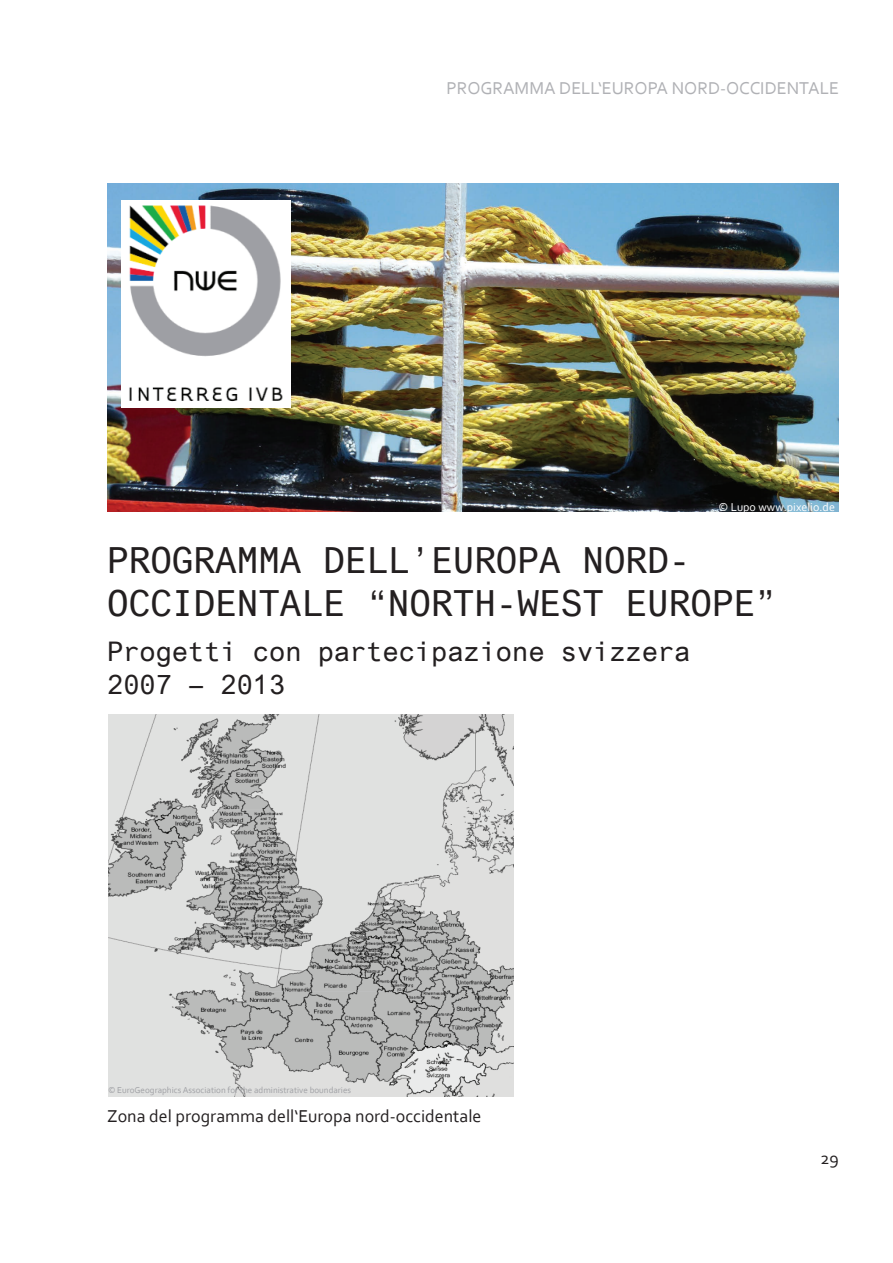
<style>
.page{position:relative;width:893px;height:1263px;background:#fff}
.page>*{position:absolute;margin:0;border:0;box-sizing:border-box;transform-origin:0 0}
.t1{font:36px/43.2px "Arialmonospacedfor SAP";color:#231f20}
.t2{font:27px/32.4px "Arialmonospacedfor SAP";color:#231f20}
.t3{font:18px "Corbel";color:#231f20}
.t4{font:18px "Corbel";color:#b0b1b5}
.t5{font:12px "Corbel";color:#fff}
.t6{font:9px "Corbel";color:#a0a1a5}
</style>
<div class="page">
<img style="left:107px;top:184px;width:732px;height:328px">
<img style="left:122px;top:200px;width:169px;height:208px">
<img style="left:108px;top:714px;width:405px;height:383px">
<h3 class="t4" style="left:446px;top:77px;width:394px">PROGRAMMA DELL‘EUROPA NORD-OCCIDENTALE</h3>
<h3 class="t5" style="left:718px;top:500px;width:118px">© Lupo www.pixelio.de</h3>
<h1 class="t1" style="left:107px;top:539px;width:671px">PROGRAMMA DELL’EUROPA NORD-<br>OCCIDENTALE “NORTH-WEST EUROPE”</h1>
<h2 class="t2" style="left:107px;top:635px;width:585px">Progetti con partecipazione svizzera<br>2007 – 2013</h2>
<p class="t6" style="left:108px;top:1085px;width:245px">© EuroGeographics Association for the administrative boundaries</p>
<h3 class="t3" style="left:107px;top:1105px;width:376px">Zona del programma dell‘Europa nord-occidentale</h3>
<h3 class="t3" style="left:820px;top:1146px;width:20px">29</h3>
</div>
